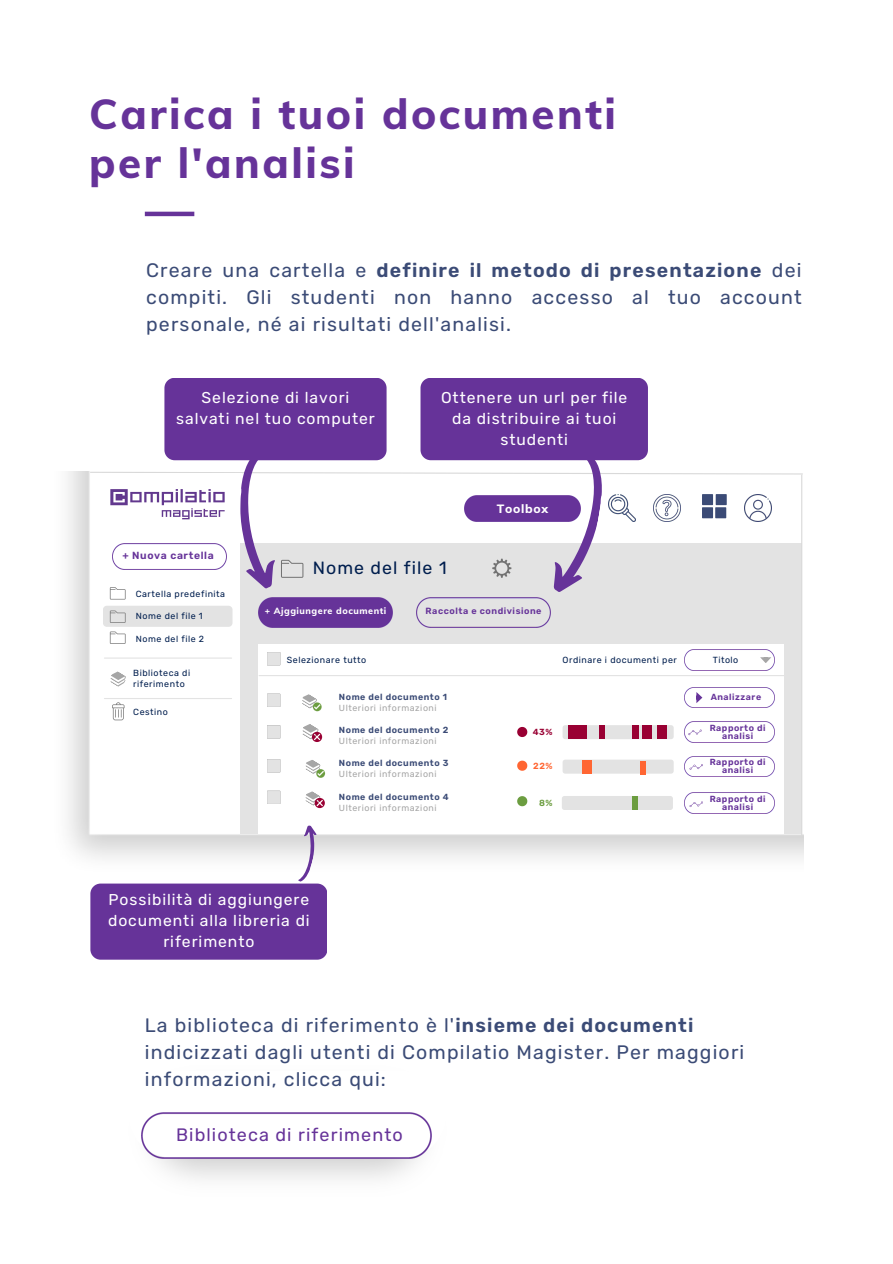
<style>
.page{position:relative;width:893px;height:1264px;background:#fff}
.page>*{position:absolute;margin:0;border:0;box-sizing:border-box;transform-origin:0 0}
.t1{font:800 42px/49.5px "Muli";letter-spacing:.06em;color:#639}
.t2{font:19.5px/27px "Rubik";letter-spacing:.06em;color:#3b4b76;text-align:justify}
.t3{font:18px "Rubik";letter-spacing:.06em;color:#639}
.t4{font:17.7px "Rubik";letter-spacing:.06em;color:#001e4e}
.t5{font:15.6px/21.1px "Rubik";letter-spacing:.06em;color:#fff;text-align:center}
.t6{font:800 12px "Muli";letter-spacing:.06em;color:#fff}
.t7{font:600 10.35px "Rubik";letter-spacing:.06em;color:#639}
.t8{font:800 9px "Muli";letter-spacing:.06em;color:#fff}
.t9{font:600 9px "Rubik";letter-spacing:.06em;color:#639}
.t10{font:8.85px/11.1px "Rubik";letter-spacing:.06em;color:#001e4e}
.t11{font:8.85px "Rubik";letter-spacing:.06em;color:#a6a6a6}
.t12{font:600 8.85px "Rubik";letter-spacing:.06em;color:#3b4b76}
.t13{font:600 8.85px/8.1px "Rubik";letter-spacing:.06em;color:#639;text-align:center}
.t14{font:600 8.85px "Rubik";color:#f63}
.t15{font:600 8.85px "Rubik";color:#903}
.t16{font:600 8.85px "Rubik";color:#6c9d40}
.s1{font-weight:600}
</style>
<div class="page">
<hr style="left:145px;top:212px;width:49px;height:4px;background:#639">
<div style="left:420px;top:378px;width:228px;height:82px;background:#639;border-radius:10px"></div>
<div style="left:164px;top:378px;width:222px;height:82px;background:#639;border-radius:10px"></div>
<div style="left:90px;top:883px;width:237px;height:76px;background:#639;border-radius:10px"></div>
<img style="left:157px;top:1158px;width:261px;height:22px">
<img style="left:141px;top:1112px;width:290px;height:46px">
<img style="left:68px;top:472px;width:735px;height:387px">
<hr style="left:104px;top:657px;width:127px;height:1px;background:#e3e3e3">
<div style="left:241px;top:543px;width:560px;height:290px;background:#e3e3e3"></div>
<hr style="left:801px;top:475px;width:1px;height:361px;background:#d9d9d9">
<div style="left:103px;top:605px;width:129px;height:22px;background:#e3e3e3;border-radius:4px"></div>
<svg style="left:110px;top:610px;width:16px;height:13px"></svg>
<svg style="left:110px;top:631px;width:16px;height:13px"></svg>
<hr style="left:104px;top:698px;width:127px;height:1px;background:#e3e3e3">
<svg style="left:112px;top:702px;width:12px;height:18px"></svg>
<img style="left:416px;top:599px;width:134px;height:28px">
<div style="left:258px;top:599px;width:134px;height:28px;background:#639"></div>
<div style="left:258px;top:644px;width:526px;height:189px;background:#fff"></div>
<svg style="left:293px;top:825px;width:28px;height:57px"></svg>
<hr style="left:259px;top:675px;width:525px;height:1px;background:#e3e3e3">
<img style="left:684px;top:650px;width:90px;height:20px">
<svg style="left:760px;top:657px;width:11px;height:6px"></svg>
<img style="left:684px;top:687px;width:90px;height:20px">
<img style="left:684px;top:722px;width:90px;height:20px">
<div style="left:562px;top:725px;width:111px;height:14px;background:#e3e3e3;border-radius:3px"></div>
<div style="left:569px;top:725px;width:18px;height:14px;background:#903"></div>
<div style="left:598px;top:725px;width:6px;height:13px;background:#903"></div>
<div style="left:632px;top:725px;width:6px;height:13px;background:#903"></div>
<div style="left:642px;top:725px;width:10px;height:13px;background:#903"></div>
<div style="left:562px;top:759px;width:111px;height:14px;background:#e3e3e3;border-radius:3px"></div>
<div style="left:582px;top:759px;width:9px;height:14px;background:#f63"></div>
<div style="left:639px;top:760px;width:6px;height:14px;background:#f63"></div>
<div style="left:657px;top:725px;width:10px;height:14px;background:#903"></div>
<img style="left:684px;top:756px;width:90px;height:20px">
<div style="left:561px;top:796px;width:112px;height:14px;background:#e3e3e3;border-radius:3px"></div>
<div style="left:632px;top:796px;width:6px;height:14px;background:#6c9d40"></div>
<svg style="left:517px;top:727px;width:10px;height:10px"></svg>
<svg style="left:517px;top:760px;width:10px;height:10px"></svg>
<svg style="left:517px;top:796px;width:10px;height:10px"></svg>
<svg style="left:267px;top:652px;width:13px;height:13px"></svg>
<svg style="left:267px;top:693px;width:13px;height:14px"></svg>
<svg style="left:267px;top:725px;width:13px;height:13px"></svg>
<svg style="left:267px;top:759px;width:13px;height:13px"></svg>
<svg style="left:302px;top:694px;width:20px;height:17px"></svg>
<svg style="left:302px;top:724px;width:20px;height:18px"></svg>
<svg style="left:109px;top:669px;width:18px;height:19px"></svg>
<svg style="left:305px;top:760px;width:20px;height:18px"></svg>
<svg style="left:267px;top:790px;width:13px;height:14px"></svg>
<img style="left:684px;top:793px;width:90px;height:20px">
<svg style="left:305px;top:791px;width:20px;height:17px"></svg>
<svg style="left:696px;top:692px;width:6px;height:11px"></svg>
<svg style="left:688px;top:729px;width:13px;height:6px"></svg>
<svg style="left:89px;top:452px;width:714px;height:147px"></svg>
<svg style="left:689px;top:764px;width:14px;height:5px"></svg>
<svg style="left:689px;top:801px;width:14px;height:6px"></svg>
<h1 class="t1" style="left:89px;top:88px;width:528px">Carica i tuoi documenti per l'analisi</h1>
<p class="t2" style="left:146px;top:256px;width:657px">Creare una cartella e <span class="s1">definire il metodo di presentazione</span> dei compiti. Gli studenti non hanno accesso al tuo account personale, né ai risultati dell'analisi.</p>
<p class="t5" style="left:176px;top:386px;width:200px">Selezione di lavori salvati nel tuo computer</p>
<p class="t5" style="left:441px;top:386px;width:188px">Ottenere un url per file da distribuire ai tuoi studenti</p>
<p class="t7" style="left:122px;top:549px;width:93px">+ Nuova cartella</p>
<p class="t10" style="left:136px;top:588px;width:91px">Cartella predefinita</p>
<p class="t10" style="left:136px;top:611px;width:68px">Nome del file 1</p>
<p class="t10" style="left:136px;top:633px;width:70px">Nome del file 2</p>
<p class="t10" style="left:133px;top:667px;width:58px">Biblioteca di riferimento</p>
<p class="t10" style="left:133px;top:706px;width:36px">Cestino</p>
<p class="t6" style="left:497px;top:500px;width:53px">Toolbox</p>
<p class="t4" style="left:313px;top:557px;width:135px">Nome del file 1</p>
<p class="t8" style="left:265px;top:605px;width:123px">+ Ajggiungere documenti</p>
<p class="t9" style="left:425px;top:605px;width:117px">Raccolta e condivisione</p>
<p class="t10" style="left:287px;top:654px;width:81px">Selezionare tutto</p>
<p class="t12" style="left:339px;top:691px;width:110px">Nome del documento 1</p>
<p class="t11" style="left:339px;top:702px;width:99px">Ulteriori informazioni</p>
<p class="t12" style="left:339px;top:724px;width:111px">Nome del documento 2</p>
<p class="t11" style="left:339px;top:736px;width:99px">Ulteriori informazioni</p>
<p class="t12" style="left:339px;top:758px;width:111px">Nome del documento 3</p>
<p class="t11" style="left:339px;top:769px;width:99px">Ulteriori informazioni</p>
<p class="t12" style="left:339px;top:791px;width:111px">Nome del documento 4</p>
<p class="t11" style="left:339px;top:802px;width:99px">Ulteriori informazioni</p>
<p class="t10" style="left:562px;top:654px;width:116px">Ordinare i documenti per</p>
<p class="t10" style="left:712px;top:654px;width:27px">Titolo</p>
<p class="t15" style="left:533px;top:726px;width:21px">43%</p>
<p class="t14" style="left:533px;top:760px;width:21px">22%</p>
<p class="t16" style="left:539px;top:797px;width:15px">8%</p>
<p class="t13" style="left:710px;top:693px;width:52px">Analizzare</p>
<p class="t13" style="left:709px;top:724px;width:57px">Rapporto di analisi</p>
<p class="t13" style="left:709px;top:757px;width:57px">Rapporto di analisi</p>
<p class="t13" style="left:709px;top:794px;width:57px">Rapporto di analisi</p>
<p class="t5" style="left:108px;top:889px;width:203px">Possibilità di aggiungere documenti alla libreria di riferimento</p>
<p class="t2" style="left:145px;top:1012px;width:601px;text-align:left">La biblioteca di riferimento è l'<span class="s1">insieme dei documenti </span>indicizzati dagli utenti di Compilatio Magister. Per maggiori informazioni, clicca qui:</p>
<p class="t3" style="left:176px;top:1123px;width:228px">Biblioteca di riferimento</p>
</div>
